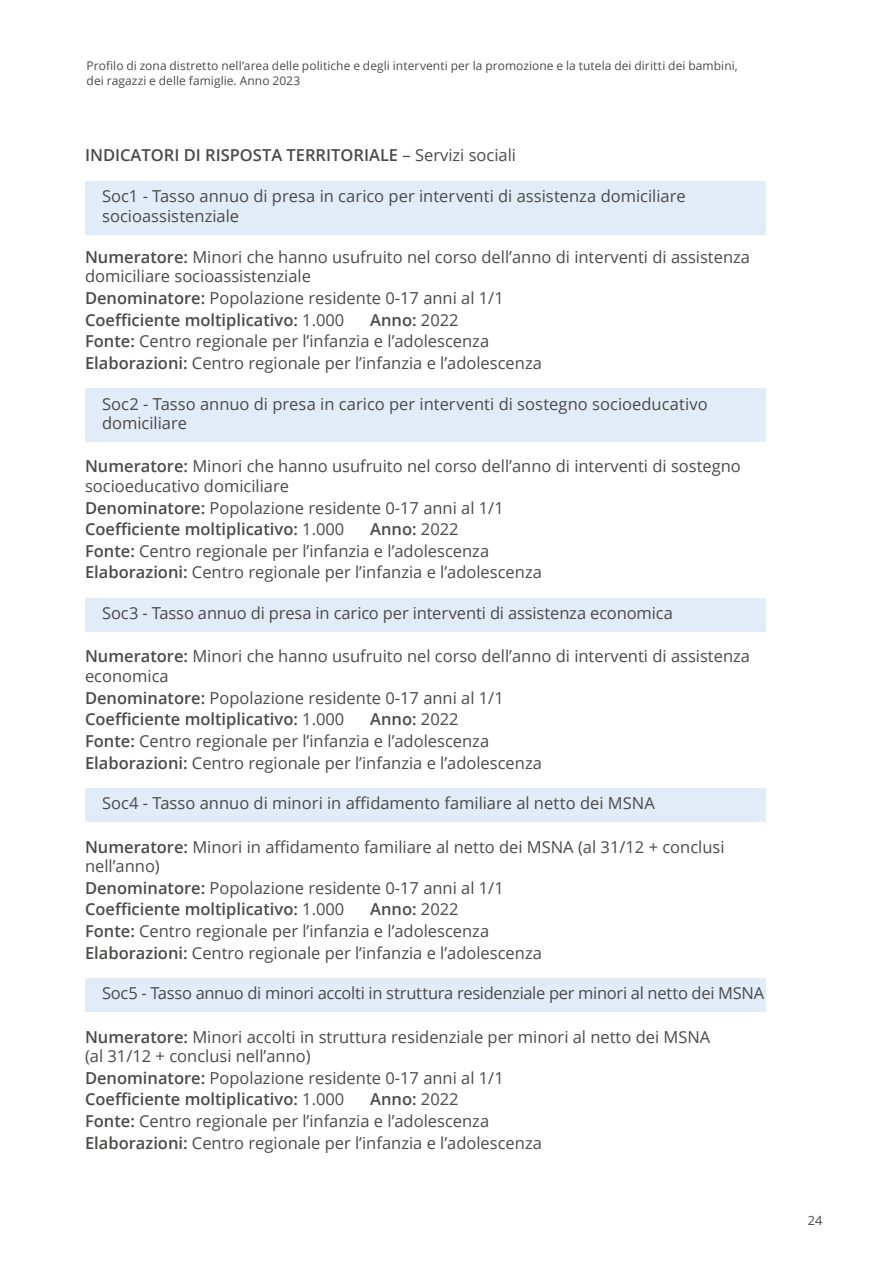
<style>
.page{position:relative;width:893px;height:1263px;background:#fff}
.page>*{position:absolute;margin:0;border:0;box-sizing:border-box;transform-origin:0 0}
.t1{font:16.5px/21.6px "Open Sans";color:#4a4a49}
.t2{font:600 16.5px/21.6px "Open Sans";color:#4a4a49}
.t3{font:16.5px "Open Sans";letter-spacing:-.02em;color:#4a4a49}
.t4{font:12.75px "Open Sans";color:#4a4a49}
.t5{font:12px/14.4px "Open Sans";letter-spacing:.005em;color:#4a4a49}
.s1{font-weight:400}
.s2{font-weight:600}
</style>
<div class="page">
<div style="left:85px;top:181px;width:680px;height:53px;background:#e2ebf8"></div>
<div style="left:85px;top:388px;width:680px;height:54px;background:#e2ebf8"></div>
<div style="left:85px;top:598px;width:680px;height:34px;background:#e2ebf8"></div>
<div style="left:85px;top:788px;width:680px;height:34px;background:#e2ebf8"></div>
<div style="left:85px;top:978px;width:680px;height:34px;background:#e2ebf8"></div>
<p class="t5" style="left:87px;top:59px;width:653px">Profilo di zona distretto nell’area delle politiche e degli interventi per la promozione e la tutela dei diritti dei bambini, dei ragazzi e delle famiglie. Anno 2023</p>
<p class="t2" style="left:85px;top:144px;width:433px">INDICATORI DI RISPOSTA TERRITORIALE <span class="s1">– Servizi sociali</span></p>
<p class="t1" style="left:102px;top:186px;width:585px;line-height:19.5px">Soc1 - Tasso annuo di presa in carico per interventi di assistenza domiciliare socioassistenziale</p>
<p class="t1" style="left:85px;top:247px;width:666px;line-height:19.5px"><span class="s2">Numeratore:</span> Minori che hanno usufruito nel corso dell’anno di interventi di assistenza domiciliare socioassistenziale</p>
<p class="t2" style="left:85px;top:287px;width:420px">Denominatore: <span class="s1">Popolazione residente 0-17 anni al 1/1<br></span>Coefficiente moltiplicativo: <span class="s1">1.000</span></p>
<p class="t1" style="left:85px;top:308px;width:458px;text-indent:285px"><span class="s2">Anno:</span> 2022<br><span class="s2">Fonte:</span> Centro regionale per l’infanzia e l’adolescenza<br><span class="s2">Elaborazioni:</span> Centro regionale per l’infanzia e l’adolescenza</p>
<p class="t1" style="left:102px;top:393px;width:607px;line-height:19.5px">Soc2 - Tasso annuo di presa in carico per interventi di sostegno socioeducativo domiciliare</p>
<p class="t1" style="left:85px;top:456px;width:657px;line-height:19.5px"><span class="s2">Numeratore:</span> Minori che hanno usufruito nel corso dell’anno di interventi di sostegno socioeducativo domiciliare</p>
<p class="t2" style="left:85px;top:496px;width:420px">Denominatore: <span class="s1">Popolazione residente 0-17 anni al 1/1<br></span>Coefficiente moltiplicativo: <span class="s1">1.000</span></p>
<p class="t1" style="left:85px;top:518px;width:458px;text-indent:285px"><span class="s2">Anno:</span> 2022<br><span class="s2">Fonte:</span> Centro regionale per l’infanzia e l’adolescenza<br><span class="s2">Elaborazioni:</span> Centro regionale per l’infanzia e l’adolescenza</p>
<p class="t1" style="left:102px;top:602px;width:572px">Soc3 - Tasso annuo di presa in carico per interventi di assistenza economica</p>
<p class="t1" style="left:85px;top:646px;width:666px;line-height:19.5px"><span class="s2">Numeratore:</span> Minori che hanno usufruito nel corso dell’anno di interventi di assistenza economica</p>
<p class="t2" style="left:85px;top:686px;width:420px">Denominatore: <span class="s1">Popolazione residente 0-17 anni al 1/1<br></span>Coefficiente moltiplicativo: <span class="s1">1.000</span></p>
<p class="t1" style="left:85px;top:708px;width:458px;text-indent:285px"><span class="s2">Anno:</span> 2022<br><span class="s2">Fonte:</span> Centro regionale per l’infanzia e l’adolescenza<br><span class="s2">Elaborazioni:</span> Centro regionale per l’infanzia e l’adolescenza</p>
<p class="t1" style="left:102px;top:792px;width:554px">Soc4 - Tasso annuo di minori in affidamento familiare al netto dei MSNA</p>
<p class="t1" style="left:85px;top:836px;width:641px;line-height:19.5px"><span class="s2">Numeratore:</span> Minori in affidamento familiare al netto dei MSNA (al 31/12 + conclusi nell’anno)</p>
<p class="t2" style="left:85px;top:876px;width:420px">Denominatore: <span class="s1">Popolazione residente 0-17 anni al 1/1<br></span>Coefficiente moltiplicativo: <span class="s1">1.000</span></p>
<p class="t1" style="left:85px;top:898px;width:458px;text-indent:285px"><span class="s2">Anno:</span> 2022<br><span class="s2">Fonte:</span> Centro regionale per l’infanzia e l’adolescenza<br><span class="s2">Elaborazioni:</span> Centro regionale per l’infanzia e l’adolescenza</p>
<p class="t3" style="left:102px;top:982px;width:664px">Soc5 - Tasso annuo di minori accolti in struttura residenziale per minori al netto dei MSNA</p>
<p class="t1" style="left:85px;top:1026px;width:627px;line-height:19.5px"><span class="s2">Numeratore:</span> Minori accolti in struttura residenziale per minori al netto dei MSNA (al 31/12 + conclusi nell’anno)</p>
<p class="t2" style="left:85px;top:1066px;width:420px">Denominatore: <span class="s1">Popolazione residente 0-17 anni al 1/1<br></span>Coefficiente moltiplicativo: <span class="s1">1.000</span></p>
<p class="t1" style="left:85px;top:1088px;width:458px;text-indent:285px"><span class="s2">Anno:</span> 2022<br><span class="s2">Fonte:</span> Centro regionale per l’infanzia e l’adolescenza<br><span class="s2">Elaborazioni:</span> Centro regionale per l’infanzia e l’adolescenza</p>
<p class="t4" style="left:808px;top:1211px;width:16px">24</p>
</div>
